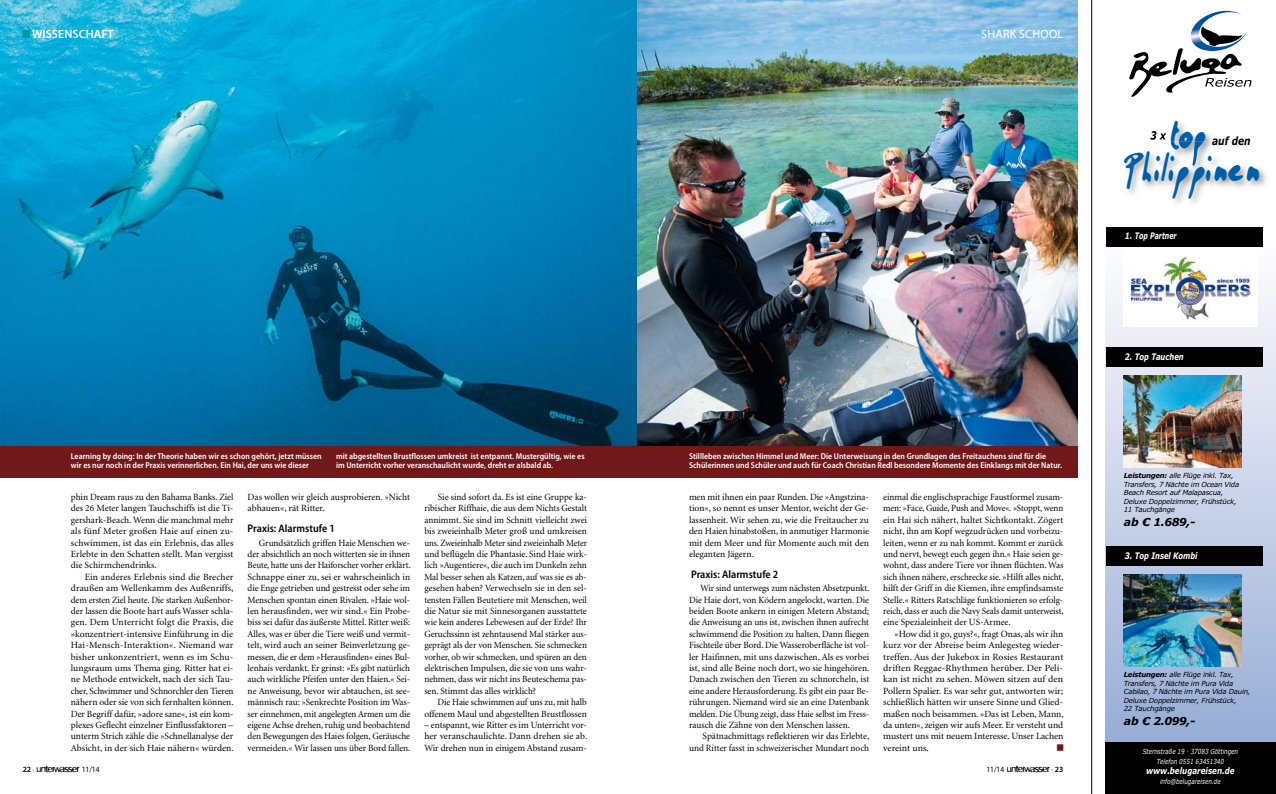
<style>
.page{position:relative;width:1276px;height:794px;background:#fff}
.page>*{position:absolute;margin:0;border:0;box-sizing:border-box;transform-origin:0 0}
.t1{font:40.2px "Tristan";letter-spacing:-.055em;color:#005ea8;scale:.8 1}
.t2{font:600 12px "Myriad Pro";color:#fff}
.t3{font:12px "Myriad Pro";letter-spacing:.02em;color:#fff}
.t4{font:italic 700 11.4px "Verdana";color:#000;scale:.8 1}
.t5{font:600 semi-condensed 11px "Myriad Pro";color:#000}
.t6{font:italic 700 11px "Verdana";letter-spacing:-.035em;color:#000}
.t7{font:9.5px/11.4px "Minion";color:#000;text-align:justify}
.t8{font:9.5px/11.4px "Minion";color:#000;text-align:justify;scale:.95 1}
.t9{font:9.5px/11.4px "Minion";color:#000;text-align:right;scale:.96 1}
.t10{font:italic 700 9px "Verdana";color:#fff;scale:.8 1}
.t11{font:600 semi-condensed 8.5px/9.6px "Myriad Pro";color:#fff}
.t12{font:semi-condensed 8px "Myriad Pro";color:#000}
.t13{font:italic 7px/8.4px "Verdana";letter-spacing:-.03em;color:#000}
.t14{font:italic 7px/10px "Verdana";color:#fff;text-align:center;scale:.8 1}
.s1{font-weight:600;font-stretch:normal}
.s2{font-family:"Unterwasser";font-stretch:normal;font-size:8.5px}
.s3{font-weight:700}
</style>
<div class="page">
<img style="left:0;top:0;width:1077px;height:446px">
<div style="left:0;top:446px;width:1077px;height:32px;background:#731819"></div>
<hr style="left:1091px;top:0;width:1px;height:794px;background:#000">
<div style="left:1106px;top:240px;width:170px;height:554px;background:linear-gradient(to bottom,#f5f3f4,#8fa7d4)"></div>
<div style="left:1106px;top:742px;width:170px;height:52px;background:#000"></div>
<img style="left:1123px;top:574px;width:118px;height:92px">
<div style="left:1106px;top:546px;width:156px;height:19px;background:#000"></div>
<div style="left:1106px;top:347px;width:156px;height:19px;background:#000"></div>
<img style="left:1123px;top:375px;width:118px;height:92px">
<div style="left:1123px;top:249px;width:134px;height:78px;background:#fff"></div>
<img style="left:1129px;top:256px;width:122px;height:64px">
<div style="left:1106px;top:227px;width:156px;height:19px;background:#000"></div>
<img style="left:1150px;top:131px;width:16px;height:9px">
<svg style="left:1129px;top:10px;width:122px;height:87px"></svg>
<img style="left:1132px;top:142px;width:136px;height:53px">
<svg style="left:23px;top:30px;width:7px;height:8px"></svg>
<svg style="left:1168px;top:124px;width:41px;height:42px"></svg>
<p class="t2" style="left:32px;top:27px;width:83px">WISSENSCHAFT</p>
<p class="t3" style="left:981px;top:27px;width:83px">SHARK SCHOOL</p>
<p class="t11" style="left:71px;top:451px;width:252px">Learning by doing: In der Theorie haben wir es schon gehört, jetzt müssen wir es nur noch in der Praxis verinnerlichen. Ein Hai, der uns wie dieser</p>
<p class="t11" style="left:336px;top:451px;width:250px">mit abgestellten Brustflossen umkreist ist entpannt. Mustergültig, wie es im Unterricht vorher veranschaulicht wurde, dreht er alsbald ab.</p>
<p class="t11" style="left:689px;top:451px;width:375px">Stillleben zwischen Himmel und Meer: Die Unterweisung in den Grundlagen des Freitauchens sind für die<br>Schülerinnen und Schüler und auch für Coach Christian Redl besondere Momente des Einklangs mit der Natur.</p>
<p class="t7" style="left:71px;top:491px;width:164px;text-align:left">phin Dream raus zu den Bahama Banks. Ziel des 26 Meter langen Tauchschiffs ist die Ti&shy;gershark-Beach. Wenn die manchmal mehr als fünf Meter großen Haie auf einen zu&shy;schwimmen, ist das ein Erlebnis, das alles Erlebte in den Schatten stellt. Man vergisst die Schirmchendrinks.</p>
<p class="t7" style="left:71px;top:571px;width:164px;text-indent:14px">Ein anderes Erlebnis sind die Brecher draußen am Wellenkamm des Außenriffs, dem ersten Ziel heute. Die starken Außenbor&shy;der lassen die Boote hart aufs Wasser schla&shy;gen. Dem Unterricht folgt die Praxis, die »konzentriert-intensive Einführung in die Hai-Mensch-Interaktion«. Niemand war bisher unkonzentriert, wenn es im Schu&shy;lungsraum ums Thema ging. Ritter hat ei&shy;ne Methode entwickelt, nach der sich Tau&shy;cher, Schwimmer und Schnorchler den Tieren nähern oder sie von sich fernhalten können.<br>Der Begriff dafür, »adore sane«, ist ein kom&shy;plexes Geflecht einzelner Einflussfaktoren – unterm Strich zähle die »Schnellanalyse der Absicht, in der sich Haie nähern« würden.</p>
<p class="t7" style="left:248px;top:491px;width:164px">Das wollen wir gleich ausprobieren. »Nicht abhauen«, rät Ritter.</p>
<p class="t5" style="left:248px;top:522px;width:89px">Praxis: Alarmstufe 1</p>
<p class="t7" style="left:248px;top:537px;width:164px;text-indent:11px">Grundsätzlich griffen Haie Menschen we&shy;der absichtlich an noch witterten sie in ihnen Beute, hatte uns der Haiforscher vorher erklärt.<br>Schnappe einer zu, sei er wahrscheinlich in die Enge getrieben und gestresst oder sehe im Menschen spontan einen Rivalen. »Haie wol&shy;len herausfinden, wer wir sind.« Ein Probe&shy;biss sei dafür das äußerste Mittel. Ritter weiß:<br>Alles, was er über die Tiere weiß und vermit&shy;telt, wird auch an seiner Beinverletzung ge&shy;messen, die er dem »Herausfinden« eines Bul&shy;lenhais verdankt. Er grinst: »Es gibt natürlich auch wirkliche Pfeifen unter den Haien.« Sei&shy;ne Anweisung, bevor wir abtauchen, ist see&shy;männisch rau: »Senkrechte Position im Was&shy;ser einnehmen, mit angelegten Armen um die eigene Achse drehen, ruhig und beobachtend den Bewegungen des Haies folgen, Geräusche vermeiden.« Wir lassen uns über Bord fallen.</p>
<p class="t7" style="left:424px;top:491px;width:164px;text-indent:14px">Sie sind sofort da. Es ist eine Gruppe ka&shy;ribischer Riffhaie, die aus dem Nichts Gestalt annimmt. Sie sind im Schnitt vielleicht zwei bis zweieinhalb Meter groß und umkreisen uns. Zweieinhalb Meter sind zweieinhalb Meter und beflügeln die Phantasie. Sind Haie wirk&shy;lich »Augentiere«, die auch im Dunkeln zehn Mal besser sehen als Katzen, auf was sie es ab&shy;gesehen haben? Verwechseln sie in den sel&shy;tensten Fällen Beutetiere mit Menschen, weil die Natur sie mit Sinnesorganen ausstattete wie kein anderes Lebewesen auf der Erde? Ihr Geruchssinn ist zehntausend Mal stärker aus&shy;geprägt als der von Menschen. Sie schmecken vorher, ob wir schmecken, und spüren an den elektrischen Impulsen, die sie von uns wahr&shy;nehmen, dass wir nicht ins Beuteschema pas&shy;sen. Stimmt das alles wirklich?</p>
<p class="t9" style="left:424px;top:697px;width:171px">Die Haie schwimmen auf uns zu, mit halb offenem Maul und abgestellten Brustflossen</p>
<p class="t7" style="left:424px;top:719px;width:164px">– entspannt, wie Ritter es im Unterricht vor&shy;her veranschaulichte. Dann drehen sie ab.<br>Wir drehen nun in einigem Abstand zusam-</p>
<p class="t7" style="left:689px;top:491px;width:181px">men mit ihnen ein paar Runden. Die »Angstzina&shy;tion«, so nennt es unser Mentor, weicht der Ge&shy;lassenheit. Wir sehen zu, wie die Freitaucher zu den Haien hinabstoßen, in anmutiger Harmonie mit dem Meer und für Momente auch mit den eleganten Jägern.</p>
<p class="t5" style="left:691px;top:568px;width:89px">Praxis: Alarmstufe 2</p>
<p class="t8" style="left:689px;top:583px;width:191px;text-indent:11px">Wir sind unterwegs zum nächsten Absetzpunkt.<br>Die Haie dort, von Ködern angelockt, warten. Die beiden Boote ankern in einigen Metern Abstand; die Anweisung an uns ist, zwischen ihnen aufrecht schwimmend die Position zu halten. Dann fliegen Fischteile über Bord. Die Wasseroberfläche ist vol&shy;ler Haifinnen, mit uns dazwischen. Als es vorbei ist, sind alle Beine noch dort, wo sie hingehören.<br>Danach zwischen den Tieren zu schnorcheln, ist eine andere Herausforderung. Es gibt ein paar Be&shy;rührungen. Niemand wird sie an eine Datenbank melden. Die Übung zeigt, dass Haie selbst im Fress&shy;rausch die Zähne von den Menschen lassen.</p>
<p class="t7" style="left:689px;top:731px;width:182px;text-align:right">Spätnachmittags reflektieren wir das Erlebte, und Ritter fasst in schweizerischer Mundart noch</p>
<p class="t7" style="left:883px;top:491px;width:182px">einmal die englischsprachige Faustformel zusam&shy;men: »Face, Guide, Push and Move«. »Stoppt, wenn ein Hai sich nähert, haltet Sichtkontakt. Zögert nicht, ihn am Kopf wegzudrücken und vorbeizu&shy;leiten, wenn er zu nah kommt. Kommt er zurück und nervt, bewegt euch gegen ihn.« Haie seien ge&shy;wohnt, dass andere Tiere vor ihnen flüchten. Was sich ihnen nähere, erschrecke sie. »Hilft alles nicht, hilft der Griff in die Kiemen, ihre empfindsamste Stelle.« Ritters Ratschläge funktionieren so erfolg&shy;reich, dass er auch die Navy Seals damit unterweist, eine Spezialeinheit der US-Armee.</p>
<p class="t7" style="left:883px;top:628px;width:182px;text-align:left;text-indent:11px">»How did it go, guys?«, fragt Onas, als wir ihn kurz vor der Abreise beim Anlegesteg wieder&shy;treffen. Aus der Jukebox in Rosies Restaurant driften Reggae-Rhythmen herüber. Der Peli&shy;kan ist nicht zu sehen. Möwen sitzen auf den Pollern Spalier. Es war sehr gut, antworten wir; schließlich hätten wir unsere Sinne und Glied&shy;maßen noch beisammen. »Das ist Leben, Mann, da unten«, zeigen wir aufs Meer. Er versteht und mustert uns mit neuem Interesse. Unser Lachen vereint uns.</p>
<p class="t12" style="left:23px;top:765px;width:78px"><span class="s1">22</span> · <span class="s2">u</span> 11/14</p>
<p class="t12" style="left:986px;top:765px;width:78px">11/14 <span class="s2">u</span> · <span class="s1">23</span></p>
<p class="t4" style="left:1212px;top:132px;width:50px">auf den</p>
<h1 class="t1" style="left:1118px;top:143px;width:180px">Philippinen</h1>
<p class="t10" style="left:1124px;top:230px;width:66px">1. Top Partner</p>
<p class="t10" style="left:1124px;top:350px;width:75px">2. Top Tauchen</p>
<p class="t13" style="left:1123px;top:471px;width:117px"><span class="s3">Leistungen:</span> alle Flüge inkl. Tax,<br>Transfers, 7 Nächte im Ocean Vida<br>Beach Resort auf Malapascua,<br>Deluxe Doppelzimmer, Frühstück,<br>11 Tauchgänge</p>
<p class="t6" style="left:1123px;top:514px;width:73px">ab € 1.689,-</p>
<p class="t10" style="left:1124px;top:549px;width:93px">3. Top Insel Kombi</p>
<p class="t13" style="left:1123px;top:670px;width:128px"><span class="s3">Leistungen:</span> alle Flüge inkl. Tax,<br>Transfers, 7 Nächte im Pura Vida<br>Cabilao, 7 Nächte im Pura Vida Dauin,<br>Deluxe Doppelzimmer, Frühstück,<br>22 Tauchgänge</p>
<p class="t6" style="left:1123px;top:713px;width:73px">ab € 2.099,-</p>
<p class="t14" style="left:1142px;top:746px;width:121px">Sternstraße 19 · 37083 Göttingen<br>Telefon 0551 63451340</p>
<p class="t10" style="left:1146px;top:764px;width:112px">www.belugareisen.de</p>
<p class="t14" style="left:1160px;top:776px;width:77px">info@belugareisen.de</p>
</div>
